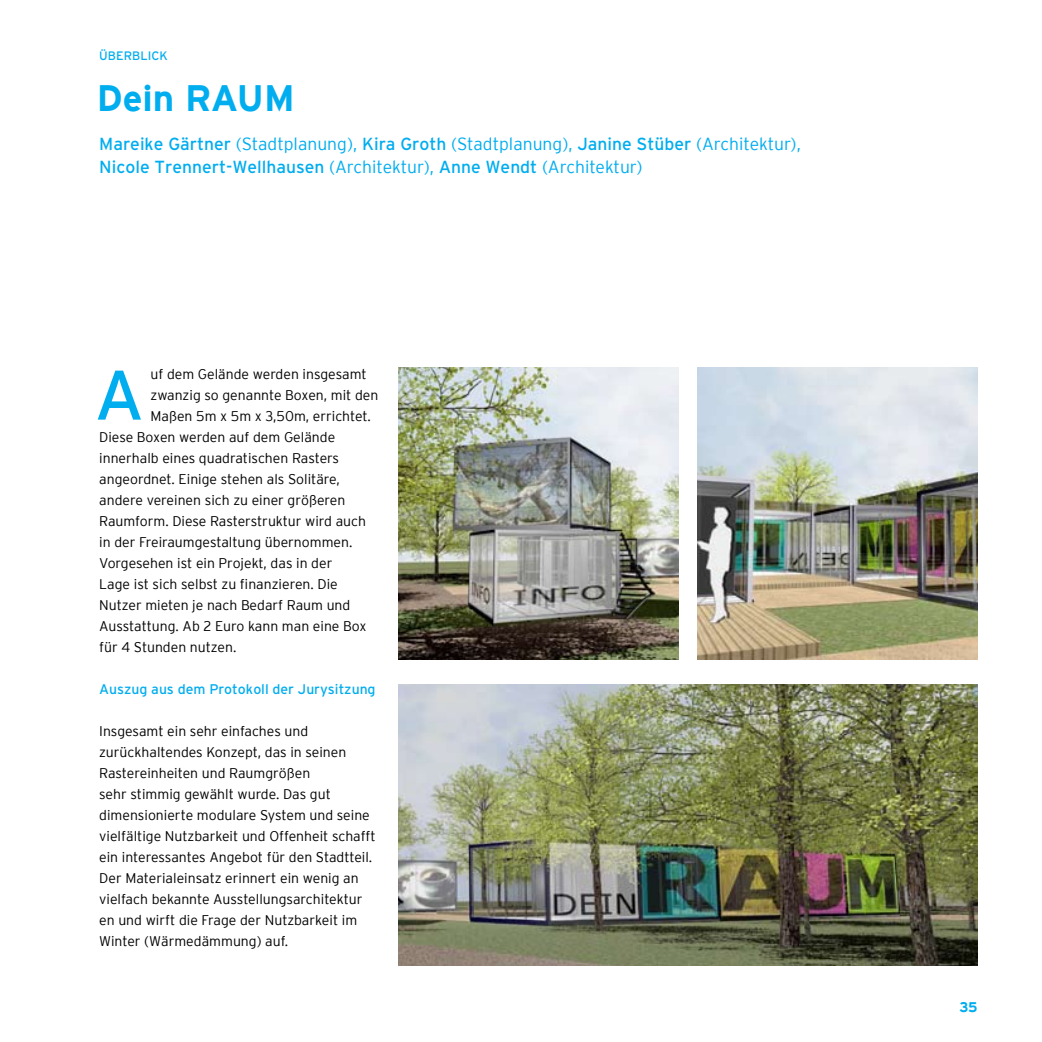
<style>
.page{position:relative;width:1042px;height:1042px;background:#fff}
.page>*{position:absolute;margin:0;border:0;box-sizing:border-box;transform-origin:0 0}
.t1{font:70px "Interstate";color:#00adef}
.t2{font:700 36.75px "Interstate";color:#00adef}
.t3{font:300 17.5px/22.8px "Interstate";color:#00adef}
.t4{font:300 14px/21px "Interstate";color:#000}
.t5{font:14px "Interstate";color:#00adef}
.t6{font:700 14px "Interstate";color:#00adef}
.t7{font:12.25px "Interstate";color:#00adef}
.s1{font-weight:400}
</style>
<div class="page">
<img style="left:399px;top:367px;width:279px;height:293px">
<img style="left:399px;top:685px;width:578px;height:281px">
<img style="left:698px;top:367px;width:279px;height:293px">
<p class="t7" style="left:99px;top:48px;width:17px">Überblick</p>
<h2 class="t2" style="left:97px;top:77px;width:199px">Dein RAUM</h2>
<p class="t3" style="left:99px;top:133px;width:703px"><span class="s1">Mareike Gärtner</span> (Stadtplanung), <span class="s1">Kira Groth</span> (Stadtplanung), <span class="s1">Janine Stüber</span> (Architektur),<br><span class="s1">Nicole Trennert-Wellhausen</span> (Architektur), <span class="s1">Anne Wendt</span> (Architektur)</p>
<p class="t4" style="left:150px;top:363px;width:218px">uf dem Gelände werden insgesamt</p>
<p class="t4" style="left:150px;top:384px;width:229px">zwanzig so genannte Boxen, mit den</p>
<p class="t4" style="left:150px;top:405px;width:222px">Maßen 5m x 5m x 3,50m, errichtet.</p>
<p class="t4" style="left:99px;top:426px;width:237px">Diese Boxen werden auf dem Gelände</p>
<p class="t4" style="left:99px;top:447px;width:241px">innerhalb eines quadratischen Rasters</p>
<p class="t4" style="left:99px;top:468px;width:242px">angeordnet. Einige stehen als Solitäre,</p>
<p class="t4" style="left:99px;top:489px;width:248px">andere vereinen sich zu einer größeren</p>
<p class="t4" style="left:99px;top:510px;width:268px">Raumform. Diese Rasterstruktur wird auch</p>
<p class="t4" style="left:99px;top:531px;width:255px">in der Freiraumgestaltung übernommen.</p>
<p class="t4" style="left:99px;top:552px;width:235px">Vorgesehen ist ein Projekt, das in der</p>
<p class="t4" style="left:99px;top:573px;width:240px">Lage ist sich selbst zu finanzieren. Die</p>
<p class="t4" style="left:99px;top:594px;width:253px">Nutzer mieten je nach Bedarf Raum und</p>
<p class="t4" style="left:99px;top:615px;width:269px">Ausstattung. Ab 2 Euro kann man eine Box</p>
<p class="t4" style="left:99px;top:636px;width:139px">für 4 Stunden nutzen.</p>
<p class="t5" style="left:99px;top:681px;width:278px">Auszug aus dem Protokoll der Jurysitzung</p>
<p class="t4" style="left:99px;top:720px;width:278px">Insgesamt ein sehr einfaches und zurückhaltendes Konzept, das in seinen Rastereinheiten und Raumgrößen<br>sehr stimmig gewählt wurde. Das gut dimensionierte modulare System und seine vielfältige Nutzbarkeit und Offenheit schafft ein interessantes Angebot für den Stadtteil.<br>Der Materialeinsatz erinnert ein wenig an vielfach bekannte Ausstellungsarchitektur en und wirft die Frage der Nutzbarkeit im Winter (Wärmedämmung) auf.</p>
<h1 class="t1" style="left:94px;top:356px;width:51px">A</h1>
<p class="t6" style="left:959px;top:999px;width:19px">35</p>
</div>
